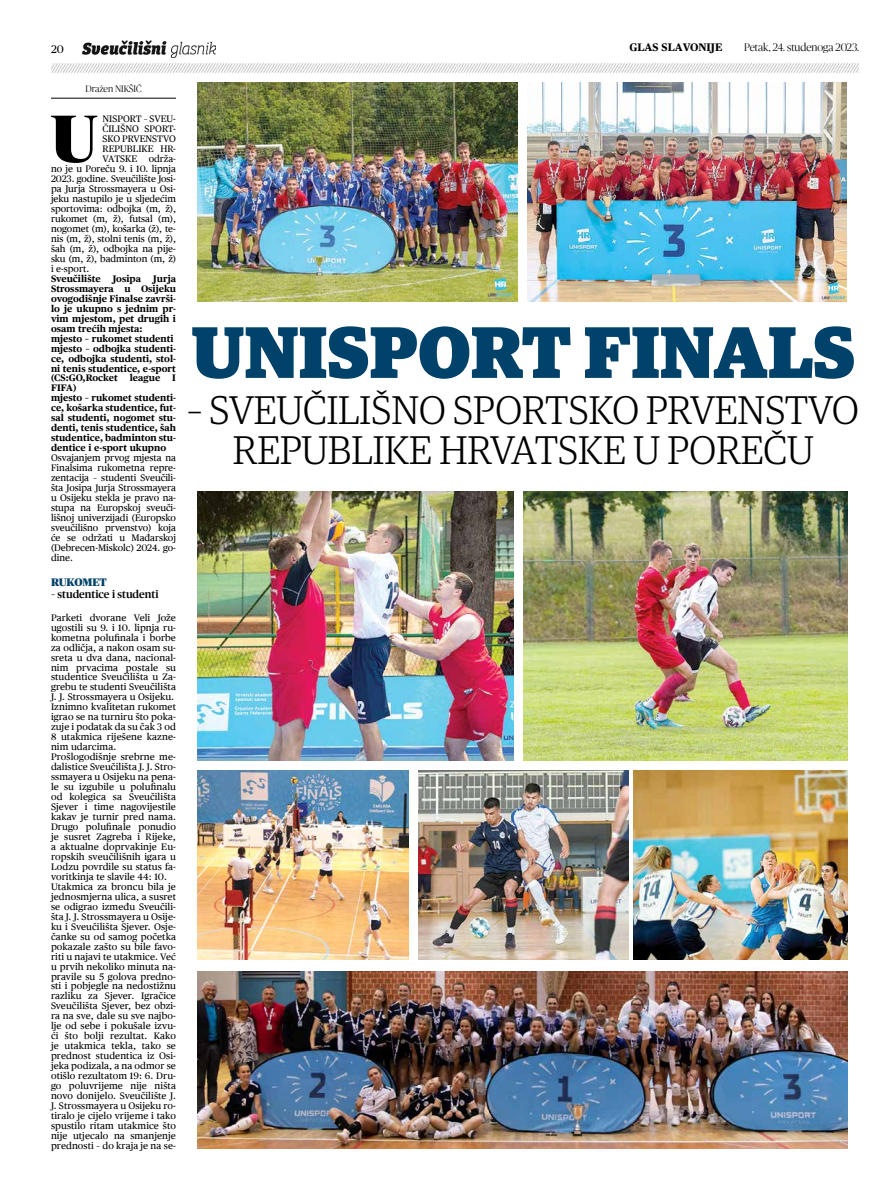
<style>
.page{position:relative;width:893px;height:1191px;background:#fff}
.page>*{position:absolute;margin:0;border:0;box-sizing:border-box;transform-origin:0 0}
.t1{font:900 73px "Guardian Egyp";color:#00426a}
.t2{font:900 67px "Publico Banner";color:#000}
.t3{font:300 40px/40px "Guardian Egyp";color:#000;text-align:center}
.t4{font:300 11px "Publico Banner";color:#000}
.t5{font:500 11px "Publico";color:#000}
.t6{font:700 11px "Publico Text";color:#000}
.t7{font:900 11px "Publico";letter-spacing:-.01em;color:#00426a}
.t8{font:11px "Publico Text";color:#000}
.t9{font:9.5px/10px "Publico Text";letter-spacing:.01em;color:#000}
.t10{font:700 9.5px/10px "Publico Text";color:#000}
.t11{font:300 9.5px "Publico Banner";color:#000}
.s1{font-weight:400}
</style>
<div class="page">
<img style="left:51px;top:64px;width:808px;height:8px">
<img style="left:83px;top:41px;width:132px;height:16px">
<hr style="left:51px;top:98px;width:125px;height:1px;background:#000">
<img style="left:198px;top:491px;width:315px;height:269px">
<img style="left:198px;top:770px;width:210px;height:189px">
<img style="left:633px;top:770px;width:215px;height:189px">
<img style="left:523px;top:491px;width:325px;height:269px">
<img style="left:418px;top:770px;width:210px;height:189px">
<img style="left:527px;top:82px;width:320px;height:219px">
<img style="left:198px;top:82px;width:320px;height:220px">
<img style="left:198px;top:971px;width:650px;height:178px">
<p class="t8" style="left:51px;top:43px;width:14px">20</p>
<p class="t6" style="left:629px;top:41px;width:94px">GLAS SLAVONIJE</p>
<p class="t4" style="left:744px;top:40px;width:116px">Petak, 24. studenoga 2023.</p>
<p class="t11" style="left:85px;top:83px;width:58px">Dražen NIKŠIĆ</p>
<p class="t2" style="left:51px;top:90px;width:48px">U</p>
<p class="t9" style="left:102px;top:114px;width:75px">NISPORT – SVEU-</p>
<p class="t9" style="left:102px;top:124px;width:75px">ČILIŠNO SPORT-</p>
<p class="t9" style="left:102px;top:134px;width:75px">SKO PRVENSTVO</p>
<p class="t9" style="left:102px;top:144px;width:75px">REPUBLIKE HR-</p>
<p class="t9" style="left:102px;top:154px;width:75px">VATSKE održa-</p>
<p class="t9" style="left:51px;top:164px;width:126px">no je u Poreču 9. i 10. lipnja</p>
<p class="t9" style="left:51px;top:174px;width:126px">2023. godine. Sveučilište Josi-</p>
<p class="t9" style="left:51px;top:184px;width:126px">pa Jurja Strossmayera u Osi-</p>
<p class="t9" style="left:51px;top:194px;width:126px">jeku nastupilo je u sljedećim</p>
<p class="t9" style="left:51px;top:204px;width:126px">sportovima: odbojka (m, ž),</p>
<p class="t9" style="left:51px;top:214px;width:126px">rukomet (m, ž), futsal (m),</p>
<p class="t9" style="left:51px;top:224px;width:126px">nogomet (m), košarka (ž), te-</p>
<p class="t9" style="left:51px;top:234px;width:126px">nis (m, ž), stolni tenis (m, ž),</p>
<p class="t9" style="left:51px;top:243px;width:126px">šah (m, ž), odbojka na pije-</p>
<p class="t9" style="left:51px;top:253px;width:126px">sku (m, ž), badminton (m, ž)</p>
<p class="t9" style="left:51px;top:263px;width:40px">i e-sport.</p>
<p class="t10" style="left:51px;top:273px;width:51px">Sveučilište</p>
<p class="t10" style="left:113px;top:273px;width:30px">Josipa</p>
<p class="t10" style="left:51px;top:273px;width:126px;text-indent:102px">Jurja<br>Strossmayera u Osijeku ovogodišnje Finalse završi&shy;lo je ukupno s jednim pr&shy;vim mjestom, pet drugih i osam trećih mjesta: mjesto – rukomet studenti mjesto – odbojka studenti&shy;ce, odbojka studenti, stol&shy;ni tenis studentice, e-sport (CS:GO,Rocket league I<br>FIFA)<br>mjesto – rukomet studenti&shy;ce, košarka studentice, fut&shy;sal studenti, nogomet stu&shy;denti, tenis studentice, šah studentice, badminton stu&shy;dentice i e-sport ukupno<br><span class="s1">Osvajanjem prvog mjesta na<br>Finalsima rukometna repre&shy;zentacija – studenti Sveučili&shy;šta Josipa Jurja Strossmayera u Osijeku stekla je pravo na&shy;stupa na Europskoj sveuči&shy;lišnoj univerzijadi (Europsko sveučilišno prvenstvo) koja će se održati u Mađarskoj (Debrecen-Miskolc) 2024. go&shy;dine.</span></p>
<p class="t7" style="left:51px;top:576px;width:57px">RUKOMET</p>
<p class="t5" style="left:51px;top:588px;width:109px">– studentice i studenti</p>
<p class="t9" style="left:51px;top:612px;width:126px">Parketi dvorane Veli Jože ugostili su 9. i 10. lipnja ru&shy;kometna polufinala i borbe za odličja, a nakon osam su&shy;sreta u dva dana, nacional&shy;nim prvacima postale su studentice Sveučilišta u Za&shy;grebu te studenti Sveučilišta<br>J. J. Strossmayera u Osijeku.<br>Iznimno kvalitetan rukomet igrao se na turniru što poka&shy;zuje i podatak da su čak 3 od<br>8 utakmica riješene kazne&shy;nim udarcima.<br>Prošlogodišnje srebrne me&shy;dalistice Sveučilišta J. J. Stro&shy;ssmayera u Osijeku na pena&shy;le su izgubile u polufinalu od kolegica sa Sveučilišta<br>Sjever i time nagovijestile kakav je turnir pred nama.<br>Drugo polufinale ponudio je susret Zagreba i Rijeke, a aktualne doprvakinje Eu&shy;ropskih sveučilišnih igara u<br>Lodzu povrdile su status fa&shy;voritkinja te slavile 44: 10.<br>Utakmica za broncu bila je jednosmjerna ulica, a susret se odigrao između Sveučili&shy;šta J. J. Strossmayera u Osije&shy;ku i Sveučilišta Sjever. Osje&shy;čanke su od samog početka pokazale zašto su bile favo&shy;riti u najavi te utakmice. Već u prvih nekoliko minuta na&shy;pravile su 5 golova predno&shy;sti i pobjegle na nedostižnu razliku za Sjever. Igračice<br>Sveučilišta Sjever, bez obzi&shy;ra na sve, dale su sve najbo&shy;lje od sebe i pokušale izvu&shy;ći što bolji rezultat. Kako je utakmica tekla, tako se prednost studentica iz Osi&shy;jeka podizala, a na odmor se otišlo rezultatom 19: 6. Dru&shy;go poluvrijeme nije ništa novo donijelo. Sveučilište J.<br>J. Strossmayera u Osijeku ro&shy;tiralo je cijelo vrijeme i tako spustilo ritam utakmice što nije utjecalo na smanjenje prednosti – do kraja je na se-</p>
<p class="t1" style="left:191px;top:295px;width:666px">UNISPORT FINALS</p>
<p class="t3" style="left:188px;top:388px;width:673px">– SVEUČILIŠNO SPORTSKO PRVENSTVO<br>REPUBLIKE HRVATSKE U POREČU</p>
</div>
